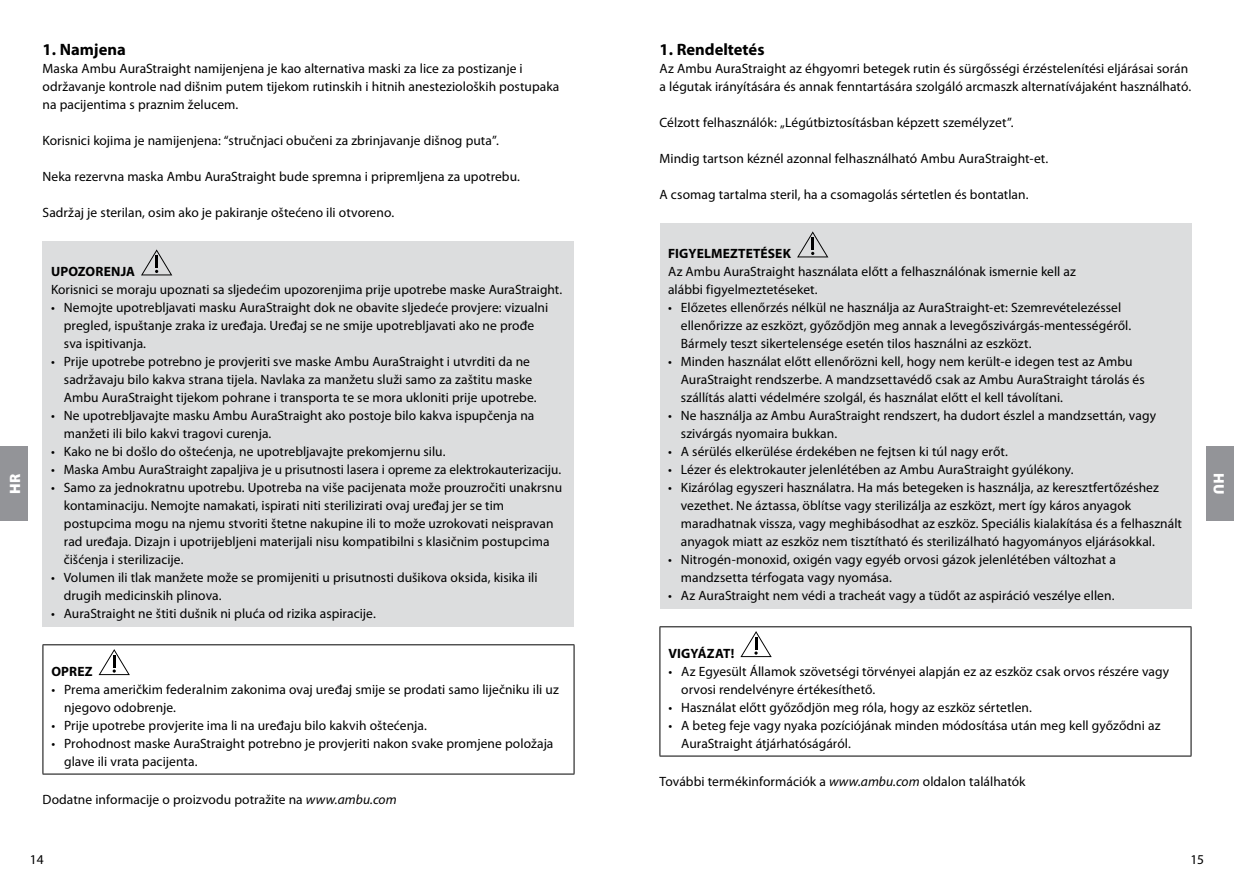
<style>
.page{position:relative;width:1234px;height:893px;background:#fff}
.page>*{position:absolute;margin:0;border:0;box-sizing:border-box;transform-origin:0 0}
.t1{font:700 16.5px "Myriad Pro";color:#000}
.t2{font:900 15px "Myriad Pro";color:#fff}
.t3{font:13.5px/18px "Myriad Pro";letter-spacing:.005em;color:#000}
.t4{font:700 13.5px "Myriad Pro";letter-spacing:.01em;color:#000}
.s1{font-style:italic}
</style>
<div class="page">
<div style="left:1205px;top:446px;width:28px;height:75px;background:#939498"></div>
<div style="left:0;top:446px;width:28px;height:75px;background:#939498"></div>
<div style="left:43px;top:241px;width:531px;height:385px;background:#dcddde"></div>
<svg style="left:141px;top:249px;width:31px;height:26px"></svg>
<hr style="left:43px;top:644px;width:531px;height:1px;background:#000">
<hr style="left:43px;top:645px;width:1px;height:129px;background:#000">
<hr style="left:573px;top:645px;width:1px;height:129px;background:#000">
<hr style="left:43px;top:774px;width:531px;height:1px;background:#000">
<svg style="left:98px;top:649px;width:32px;height:26px"></svg>
<div style="left:659px;top:223px;width:532px;height:385px;background:#dcddde"></div>
<svg style="left:797px;top:231px;width:31px;height:26px"></svg>
<hr style="left:659px;top:626px;width:532px;height:1px;background:#000">
<hr style="left:659px;top:627px;width:1px;height:129px;background:#000">
<hr style="left:1190px;top:627px;width:1px;height:129px;background:#000">
<hr style="left:659px;top:756px;width:532px;height:1px;background:#000">
<svg style="left:740px;top:631px;width:31px;height:26px"></svg>
<p class="t2" style="left:6px;top:494px;width:21px;rotate:-90deg">HR</p>
<p class="t1" style="left:43px;top:39px;width:85px">1. Namjena</p>
<p class="t3" style="left:43px;top:59px;width:518px">Maska Ambu AuraStraight namijenjena je kao alternativa maski za lice za postizanje i održavanje kontrole nad dišnim putem tijekom rutinskih i hitnih anestezioloških postupaka na pacijentima s praznim želucem.</p>
<p class="t3" style="left:43px;top:131px;width:457px">Korisnici kojima je namijenjena: “stručnjaci obučeni za zbrinjavanje dišnog puta”.</p>
<p class="t3" style="left:43px;top:167px;width:479px">Neka rezervna maska Ambu AuraStraight bude spremna i pripremljena za upotrebu.</p>
<p class="t3" style="left:43px;top:203px;width:353px">Sadržaj je sterilan, osim ako je pakiranje oštećeno ili otvoreno.</p>
<p class="t4" style="left:51px;top:263px;width:85px">UPOZORENJA</p>
<p class="t3" style="left:51px;top:280px;width:512px">Korisnici se moraju upoznati sa sljedećim upozorenjima prije upotrebe maske AuraStraight.</p>
<p class="t3" style="left:64px;top:298px;width:486px;text-indent:-13px">• Nemojte upotrebljavati masku AuraStraight dok ne obavite sljedeće provjere: vizualni pregled, ispuštanje zraka iz uređaja. Uređaj se ne smije upotrebljavati ako ne prođe sva ispitivanja.</p>
<p class="t3" style="left:64px;top:352px;width:474px;text-indent:-13px">• Prije upotrebe potrebno je provjeriti sve maske Ambu AuraStraight i utvrditi da ne sadržavaju bilo kakva strana tijela. Navlaka za manžetu služi samo za zaštitu maske<br>Ambu AuraStraight tijekom pohrane i transporta te se mora ukloniti prije upotrebe.</p>
<p class="t3" style="left:64px;top:406px;width:472px;text-indent:-13px">• Ne upotrebljavajte masku Ambu AuraStraight ako postoje bilo kakva ispupčenja na manžeti ili bilo kakvi tragovi curenja.</p>
<p class="t3" style="left:51px;top:442px;width:396px">• Kako ne bi došlo do oštećenja, ne upotrebljavajte prekomjernu silu.</p>
<p class="t3" style="left:51px;top:460px;width:511px">• Maska Ambu AuraStraight zapaljiva je u prisutnosti lasera i opreme za elektrokauterizaciju.</p>
<p class="t3" style="left:64px;top:478px;width:499px;text-indent:-13px">• Samo za jednokratnu upotrebu. Upotreba na više pacijenata može prouzročiti unakrsnu kontaminaciju. Nemojte namakati, ispirati niti sterilizirati ovaj uređaj jer se tim postupcima mogu na njemu stvoriti štetne nakupine ili to može uzrokovati neispravan rad uređaja. Dizajn i upotrijebljeni materijali nisu kompatibilni s klasičnim postupcima čišćenja i sterilizacije.</p>
<p class="t3" style="left:64px;top:568px;width:475px;text-indent:-13px">• Volumen ili tlak manžete može se promijeniti u prisutnosti dušikova oksida, kisika ili drugih medicinskih plinova.</p>
<p class="t3" style="left:51px;top:604px;width:326px">• AuraStraight ne štiti dušnik ni pluća od rizika aspiracije.</p>
<p class="t4" style="left:51px;top:662px;width:43px">OPREZ</p>
<p class="t3" style="left:64px;top:680px;width:496px;text-indent:-13px">• Prema američkim federalnim zakonima ovaj uređaj smije se prodati samo liječniku ili uz njegovo odobrenje.</p>
<p class="t3" style="left:51px;top:716px;width:377px">• Prije upotrebe provjerite ima li na uređaju bilo kakvih oštećenja.</p>
<p class="t3" style="left:64px;top:734px;width:490px;text-indent:-13px">• Prohodnost maske AuraStraight potrebno je provjeriti nakon svake promjene položaja glave ili vrata pacijenta.</p>
<p class="t3" style="left:43px;top:791px;width:355px">Dodatne informacije o proizvodu potražite na <span class="s1">www.ambu.com</span></p>
<p class="t1" style="left:659px;top:39px;width:106px">1. Rendeltetés</p>
<p class="t3" style="left:659px;top:59px;width:533px">Az Ambu AuraStraight az éhgyomri betegek rutin és sürgősségi érzéstelenítési eljárásai során a légutak irányítására és annak fenntartására szolgáló arcmaszk alternatívájaként használható.</p>
<p class="t3" style="left:659px;top:113px;width:355px">Célzott felhasználók: „Légútbiztosításban képzett személyzet”.</p>
<p class="t3" style="left:659px;top:149px;width:390px">Mindig tartson kéznél azonnal felhasználható Ambu AuraStraight-et.</p>
<p class="t3" style="left:659px;top:185px;width:370px">A csomag tartalma steril, ha a csomagolás sértetlen és bontatlan.</p>
<p class="t4" style="left:668px;top:245px;width:124px">FIGYELMEZTETÉSEK</p>
<p class="t3" style="left:668px;top:262px;width:409px">Az Ambu AuraStraight használata előtt a felhasználónak ismernie kell az alábbi figyelmeztetéseket.</p>
<p class="t3" style="left:680px;top:298px;width:452px;text-indent:-13px">• Előzetes ellenőrzés nélkül ne használja az AuraStraight-et: Szemrevételezéssel ellenőrizze az eszközt, győződjön meg annak a levegőszivárgás-mentességéről.<br>Bármely teszt sikertelensége esetén tilos használni az eszközt.</p>
<p class="t3" style="left:680px;top:352px;width:465px;text-indent:-13px">• Minden használat előtt ellenőrözni kell, hogy nem került-e idegen test az Ambu<br>AuraStraight rendszerbe. A mandzsettavédő csak az Ambu AuraStraight tárolás és szállítás alatti védelmére szolgál, és használat előtt el kell távolítani.</p>
<p class="t3" style="left:680px;top:406px;width:476px;text-indent:-13px">• Ne használja az Ambu AuraStraight rendszert, ha dudort észlel a mandzsettán, vagy szivárgás nyomaira bukkan.</p>
<p class="t3" style="left:668px;top:442px;width:341px">• A sérülés elkerülése érdekében ne fejtsen ki túl nagy erőt.</p>
<p class="t3" style="left:668px;top:460px;width:407px">• Lézer és elektrokauter jelenlétében az Ambu AuraStraight gyúlékony.</p>
<p class="t3" style="left:680px;top:478px;width:502px;text-indent:-13px">• Kizárólag egyszeri használatra. Ha más betegeken is használja, az keresztfertőzéshez vezethet. Ne áztassa, öblítse vagy sterilizálja az eszközt, mert így káros anyagok maradhatnak vissza, vagy meghibásodhat az eszköz. Speciális kialakítása és a felhasznált anyagok miatt az eszköz nem tisztítható és sterilizálható hagyományos eljárásokkal.</p>
<p class="t3" style="left:680px;top:550px;width:436px;text-indent:-13px">• Nitrogén-monoxid, oxigén vagy egyéb orvosi gázok jelenlétében változhat a mandzsetta térfogata vagy nyomása.</p>
<p class="t3" style="left:668px;top:586px;width:448px">• Az AuraStraight nem védi a tracheát vagy a tüdőt az aspiráció veszélye ellen.</p>
<p class="t4" style="left:668px;top:644px;width:67px">VIGYÁZAT!</p>
<p class="t3" style="left:681px;top:662px;width:489px;text-indent:-13px">• Az Egyesült Államok szövetségi törvényei alapján ez az eszköz csak orvos részére vagy orvosi rendelvényre értékesíthető.</p>
<p class="t3" style="left:668px;top:698px;width:365px">• Használat előtt győződjön meg róla, hogy az eszköz sértetlen.</p>
<p class="t3" style="left:681px;top:716px;width:480px;text-indent:-13px">• A beteg feje vagy nyaka pozíciójának minden módosítása után meg kell győződni az<br>AuraStraight átjárhatóságáról.</p>
<p class="t3" style="left:659px;top:773px;width:367px">További termékinformációk a <span class="s1">www.ambu.com</span> oldalon találhatók</p>
<p class="t2" style="left:1227px;top:473px;width:23px;rotate:90deg">HU</p>
<p class="t3" style="left:30px;top:850px;width:15px">14</p>
<p class="t3" style="left:1189px;top:850px;width:15px">15</p>
</div>
